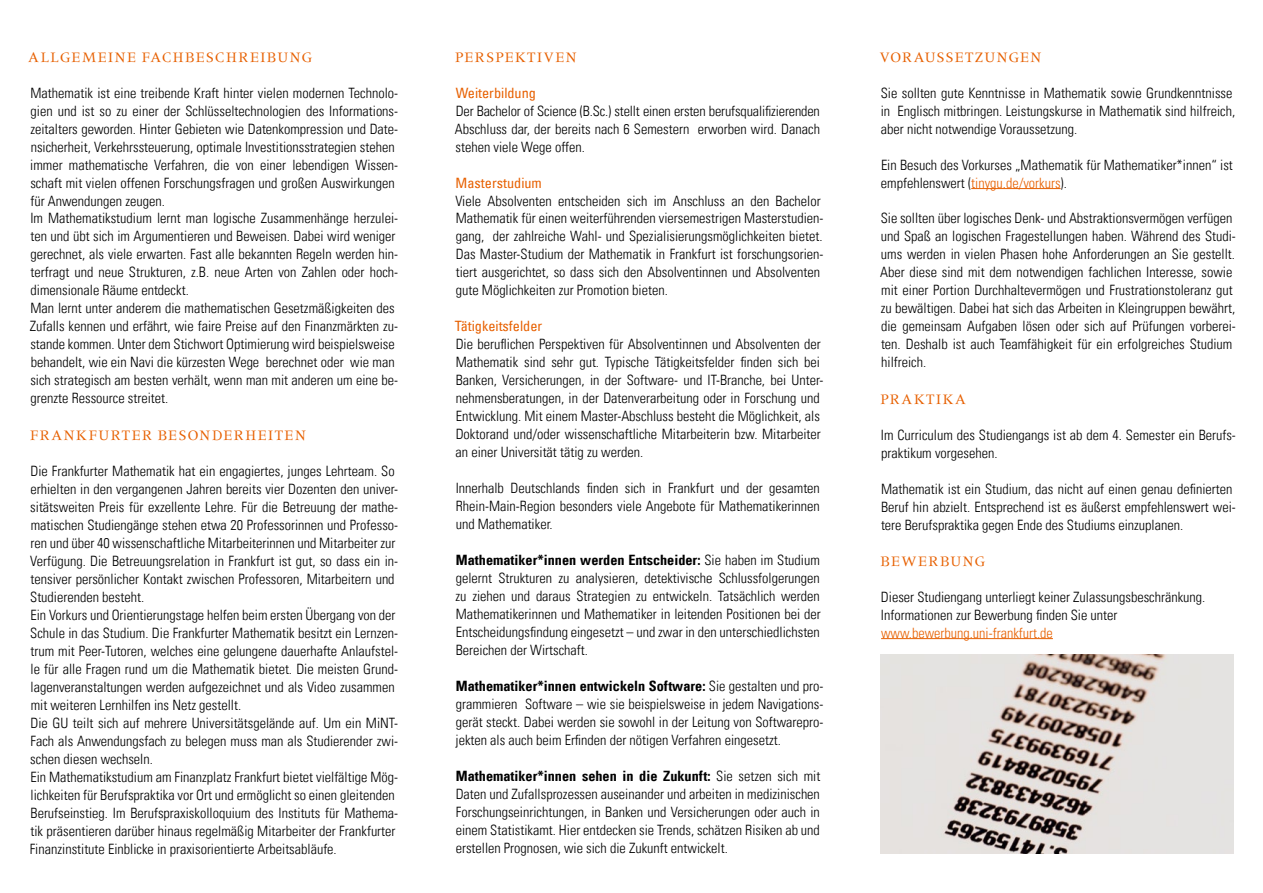
<style>
.page{position:relative;width:1263px;height:893px;background:#fff}
.page>*{position:absolute;margin:0;border:0;box-sizing:border-box;transform-origin:0 0}
.t1{font:15px "Meridien";letter-spacing:.08em;color:#e76000}
.t2{font:15px "Meridien";letter-spacing:.06em;color:#e76000}
.t3{font:15px "Meridien";letter-spacing:.105em;color:#e76000}
.t4{font:14.25px/18px "Univers Com 47 Light Cond";color:#000}
.t5{font:14.25px "Univers Com 67 Bold Cond";color:#000}
.t6{font:condensed 14.25px "Univers Com 57";color:#e76000}
.t7{font:14.25px "Univers Com 47 Light Cond";color:#e76000}
.s1{font-family:"Univers Com 47 Light Cond"}
.s2{color:#e76000}
</style>
<div class="page">
<img style="left:880px;top:655px;width:353px;height:198px">
<hr style="left:971px;top:188px;width:89px;height:1px;background:#e76000">
<hr style="left:881px;top:638px;width:172px;height:1px;background:#e76000">
<p class="t1" style="left:28px;top:48px;width:285px">ALLGEMEINE FACHBESCHREIBUNG</p>
<p class="t4" style="left:30px;top:83px;width:370px">Mathematik ist eine treibende Kraft hinter vielen modernen Technolo&shy;gien und ist so zu einer der Schlüsseltechnologien des Informations&shy;zeitalters geworden. Hinter Gebieten wie Datenkompression und Date&shy;nsicherheit, Verkehrssteuerung, optimale Investitionsstrategien stehen immer mathematische Verfahren, die von einer lebendigen Wissen&shy;schaft mit vielen offenen Forschungsfragen und großen Auswirkungen für Anwendungen zeugen.<br>Im Mathematikstudium lernt man logische Zusammenhänge herzulei&shy;ten und übt sich im Argumentieren und Beweisen. Dabei wird weniger gerechnet, als viele erwarten. Fast alle bekannten Regeln werden hin&shy;terfragt und neue Strukturen, z.B. neue Arten von Zahlen oder hoch&shy;dimensionale Räume entdeckt.<br>Man lernt unter anderem die mathematischen Gesetzmäßigkeiten des Zufalls kennen und erfährt, wie faire Preise auf den Finanzmärkten zu&shy;stande kommen. Unter dem Stichwort Optimierung wird beispielsweise behandelt, wie ein Navi die kürzesten Wege berechnet oder wie man sich strategisch am besten verhält, wenn man mit anderen um eine be&shy;grenzte Ressource streitet.</p>
<p class="t1" style="left:30px;top:426px;width:277px">FRANKFURTER BESONDERHEITEN</p>
<p class="t4" style="left:30px;top:461px;width:370px">Die Frankfurter Mathematik hat ein engagiertes, junges Lehrteam. So erhielten in den vergangenen Jahren bereits vier Dozenten den univer&shy;sitätsweiten Preis für exzellente Lehre. Für die Betreuung der mathe&shy;matischen Studiengänge stehen etwa 20 Professorinnen und Professo&shy;ren und über 40 wissenschaftliche Mitarbeiterinnen und Mitarbeiter zur Verfügung. Die Betreuungsrelation in Frankfurt ist gut, so dass ein in&shy;tensiver persönlicher Kontakt zwischen Professoren, Mitarbeitern und Studierenden besteht.<br>Ein Vorkurs und Orientierungstage helfen beim ersten Übergang von der Schule in das Studium. Die Frankfurter Mathematik besitzt ein Lernzen&shy;trum mit Peer-Tutoren, welches eine gelungene dauerhafte Anlaufstel&shy;le für alle Fragen rund um die Mathematik bietet. Die meisten Grund&shy;lagenveranstaltungen werden aufgezeichnet und als Video zusammen mit weiteren Lernhilfen ins Netz gestellt.<br>Die GU teilt sich auf mehrere Universitätsgelände auf. Um ein MiNT-Fach als Anwendungsfach zu belegen muss man als Studierender zwi&shy;schen diesen wechseln.<br>Ein Mathematikstudium am Finanzplatz Frankfurt bietet vielfältige Mög&shy;lichkeiten für Berufspraktika vor Ort und ermöglicht so einen gleitenden Berufseinstieg. Im Berufspraxiskolloquium des Instituts für Mathema&shy;tik präsentieren darüber hinaus regelmäßig Mitarbeiter der Frankfurter Finanzinstitute Einblicke in praxisorientierte Arbeitsabläufe.</p>
<p class="t1" style="left:455px;top:48px;width:123px">PERSPEKTIVEN</p>
<p class="t6" style="left:456px;top:83px;width:82px">Weiterbildung</p>
<p class="t4" style="left:455px;top:101px;width:367px;text-align:justify">Der Bachelor of Science (B.Sc.) stellt einen ersten berufsqualifizierenden Abschluss dar, der bereits nach 6 Semestern erworben wird. Danach stehen viele Wege offen.</p>
<p class="t6" style="left:456px;top:173px;width:88px">Masterstudium</p>
<p class="t4" style="left:455px;top:191px;width:369px">Viele Absolventen entscheiden sich im Anschluss an den Bachelor Mathematik für einen weiterführenden viersemestrigen Masterstudien&shy;gang, der zahlreiche Wahl- und Spezialisierungsmöglichkeiten bietet.<br>Das Master-Studium der Mathematik in Frankfurt ist forschungsorien&shy;tiert ausgerichtet, so dass sich den Absolventinnen und Absolventen gute Möglichkeiten zur Promotion bieten.</p>
<p class="t6" style="left:455px;top:317px;width:89px">Tätigkeitsfelder</p>
<p class="t4" style="left:456px;top:335px;width:369px">Die beruflichen Perspektiven für Absolventinnen und Absolventen der Mathematik sind sehr gut. Typische Tätigkeitsfelder finden sich bei Banken, Versicherungen, in der Software- und IT-Branche, bei Unter&shy;nehmensberatungen, in der Datenverarbeitung oder in Forschung und Entwicklung. Mit einem Master-Abschluss besteht die Möglichkeit, als Doktorand und/oder wissenschaftliche Mitarbeiterin bzw. Mitarbeiter an einer Universität tätig zu werden.</p>
<p class="t4" style="left:456px;top:479px;width:366px;text-align:justify">Innerhalb Deutschlands finden sich in Frankfurt und der gesamten Rhein-Main-Region besonders viele Angebote für Mathematikerinnen und Mathematiker.</p>
<p class="t5" style="left:456px;top:552px;width:365px">Mathematiker*innen werden Entscheider: <span class="s1">Sie haben im Studium</span></p>
<p class="t4" style="left:456px;top:569px;width:367px;text-align:justify">gelernt Strukturen zu analysieren, detektivische Schlussfolgerungen zu ziehen und daraus Strategien zu entwickeln. Tatsächlich werden Mathematikerinnen und Mathematiker in leitenden Positionen bei der Entscheidungsfindung eingesetzt – und zwar in den unterschiedlichsten Bereichen der Wirtschaft.</p>
<p class="t5" style="left:456px;top:678px;width:369px">Mathematiker*innen entwickeln Software: <span class="s1">Sie gestalten und pro-</span></p>
<p class="t4" style="left:455px;top:695px;width:369px;text-align:justify">grammieren Software – wie sie beispielsweise in jedem Navigations&shy;gerät steckt. Dabei werden sie sowohl in der Leitung von Softwarepro&shy;jekten als auch beim Erfinden der nötigen Verfahren eingesetzt.</p>
<p class="t5" style="left:456px;top:768px;width:366px">Mathematiker*innen sehen in die Zukunft: <span class="s1">Sie setzen sich mit</span></p>
<p class="t4" style="left:456px;top:785px;width:366px;text-align:justify">Daten und Zufallsprozessen auseinander und arbeiten in medizinischen Forschungseinrichtungen, in Banken und Versicherungen oder auch in einem Statistikamt. Hier entdecken sie Trends, schätzen Risiken ab und erstellen Prognosen, wie sich die Zukunft entwickelt.</p>
<p class="t2" style="left:880px;top:48px;width:163px">VORAUSSETZUNGEN</p>
<p class="t4" style="left:881px;top:83px;width:356px">Sie sollten gute Kenntnisse in Mathematik sowie Grundkenntnisse in Englisch mitbringen. Leistungskurse in Mathematik sind hilfreich, aber nicht notwendige Voraussetzung.</p>
<p class="t4" style="left:881px;top:155px;width:353px">Ein Besuch des Vorkurses „Mathematik für Mathematiker*innen“ ist empfehlenswert (<span class="s2">tinygu.de/vorkurs</span>).</p>
<p class="t4" style="left:880px;top:209px;width:357px">Sie sollten über logisches Denk- und Abstraktionsvermögen verfügen und Spaß an logischen Fragestellungen haben. Während des Studi&shy;ums werden in vielen Phasen hohe Anforderungen an Sie gestellt.<br>Aber diese sind mit dem notwendigen fachlichen Interesse, sowie mit einer Portion Durchhaltevermögen und Frustrationstoleranz gut zu bewältigen. Dabei hat sich das Arbeiten in Kleingruppen bewährt, die gemeinsam Aufgaben lösen oder sich auf Prüfungen vorberei&shy;ten. Deshalb ist auch Teamfähigkeit für ein erfolgreiches Studium hilfreich.</p>
<p class="t3" style="left:880px;top:390px;width:87px">PRAKTIKA</p>
<p class="t4" style="left:881px;top:425px;width:356px">Im Curriculum des Studiengangs ist ab dem 4. Semester ein Berufs&shy;praktikum vorgesehen.</p>
<p class="t4" style="left:881px;top:479px;width:356px">Mathematik ist ein Studium, das nicht auf einen genau definierten<br>Beruf hin abzielt. Entsprechend ist es äußerst empfehlenswert wei&shy;tere Berufspraktika gegen Ende des Studiums einzuplanen.</p>
<p class="t1" style="left:880px;top:552px;width:106px">BEWERBUNG</p>
<p class="t4" style="left:881px;top:587px;width:326px">Dieser Studiengang unterliegt keiner Zulassungsbeschränkung.<br>Informationen zur Bewerbung finden Sie unter</p>
<p class="t7" style="left:881px;top:624px;width:173px">www.bewerbung.uni-frankfurt.de</p>
</div>
